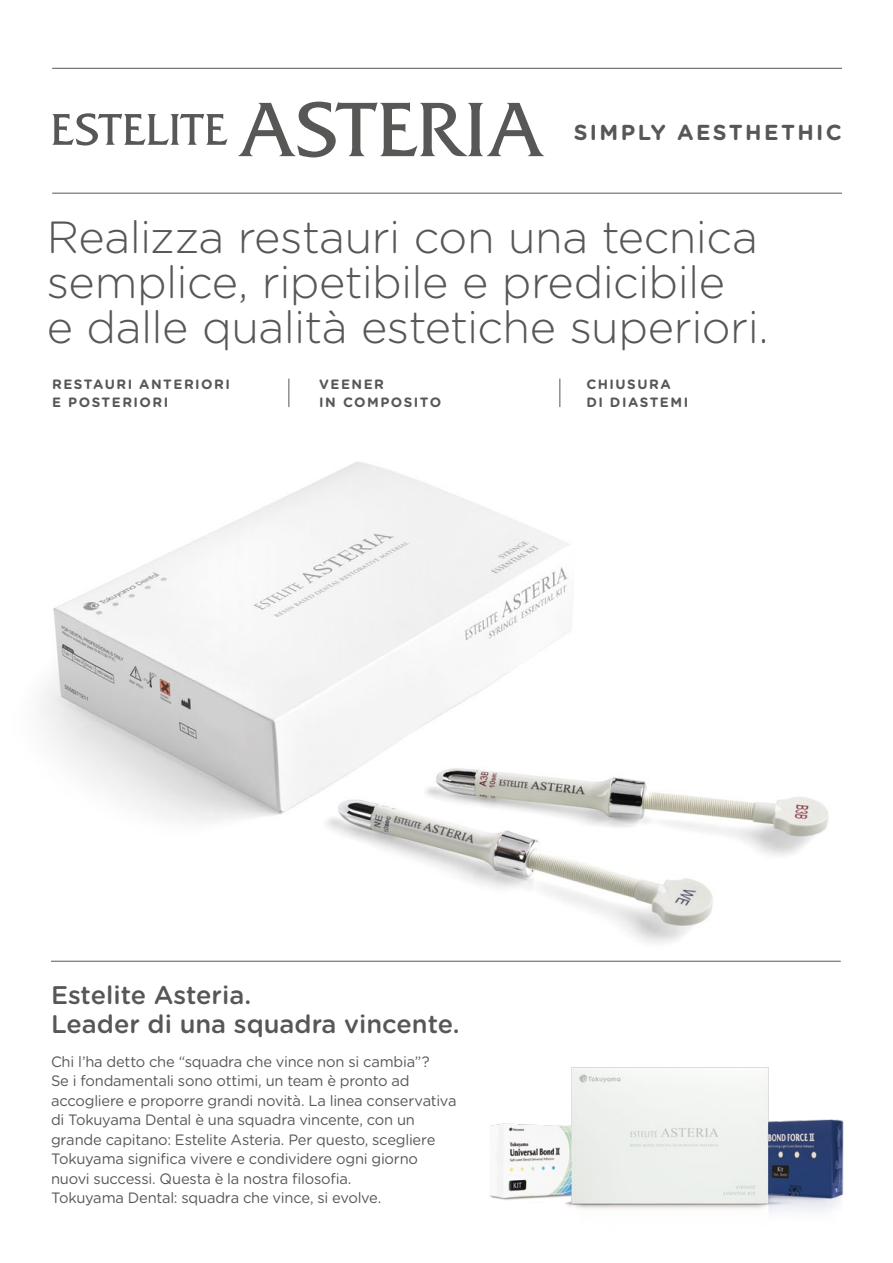
<style>
.page{position:relative;width:893px;height:1263px;background:#fff}
.page>*{position:absolute;margin:0;border:0;box-sizing:border-box;transform-origin:0 0}
.t1{font:300 45px/45px "Gotham Rounded";letter-spacing:-.015em;color:#575756}
.t2{font:500 25.5px/28.5px "Gotham Rounded";color:#575756}
.t3{font:700 21.6px "Gotham Rounded";letter-spacing:.11em;color:#575756}
.t4{font:15px/19.5px "Gotham Rounded";letter-spacing:-.015em;color:#575756}
.t5{font:700 13.5px/17.4px "Gotham Rounded";letter-spacing:.11em;color:#575756}
</style>
<div class="page">
<img style="left:40px;top:379px;width:531px;height:582px">
<img style="left:244px;top:726px;width:597px;height:235px">
<hr style="left:52px;top:193px;width:790px;height:1px;background:#575756">
<hr style="left:51px;top:961px;width:790px;height:1px;background:#575756">
<hr style="left:52px;top:68px;width:790px;height:1px;background:#575756">
<svg style="left:289px;top:379px;width:1px;height:28px"></svg>
<svg style="left:560px;top:379px;width:1px;height:28px"></svg>
<img style="left:489px;top:1067px;width:355px;height:146px">
<svg style="left:52px;top:102px;width:492px;height:55px"></svg>
<h3 class="t3" style="left:574px;top:116px;width:270px">SIMPLY AESTHETHIC</h3>
<h1 class="t1" style="left:47px;top:213px;width:723px">Realizza restauri con una tecnica semplice, ripetibile e predicibile<br>e dalle qualità estetiche superiori.</h1>
<p class="t5" style="left:52px;top:375px;width:179px">RESTAURI ANTERIORI<br>E POSTERIORI</p>
<p class="t5" style="left:319px;top:375px;width:123px">VEENER<br>IN COMPOSITO</p>
<p class="t5" style="left:586px;top:375px;width:103px">CHIUSURA<br>DI DIASTEMI</p>
<h2 class="t2" style="left:51px;top:980px;width:410px">Estelite Asteria.<br>Leader di una squadra vincente.</h2>
<p class="t4" style="left:51px;top:1051px;width:407px">Chi l’ha detto che “squadra che vince non si cambia”?<br>Se i fondamentali sono ottimi, un team è pronto ad accogliere e proporre grandi novità. La linea conservativa di Tokuyama Dental è una squadra vincente, con un grande capitano: Estelite Asteria. Per questo, scegliere Tokuyama significa vivere e condividere ogni giorno nuovi successi. Questa è la nostra filosofia.<br>Tokuyama Dental: squadra che vince, si evolve.</p>
</div>
